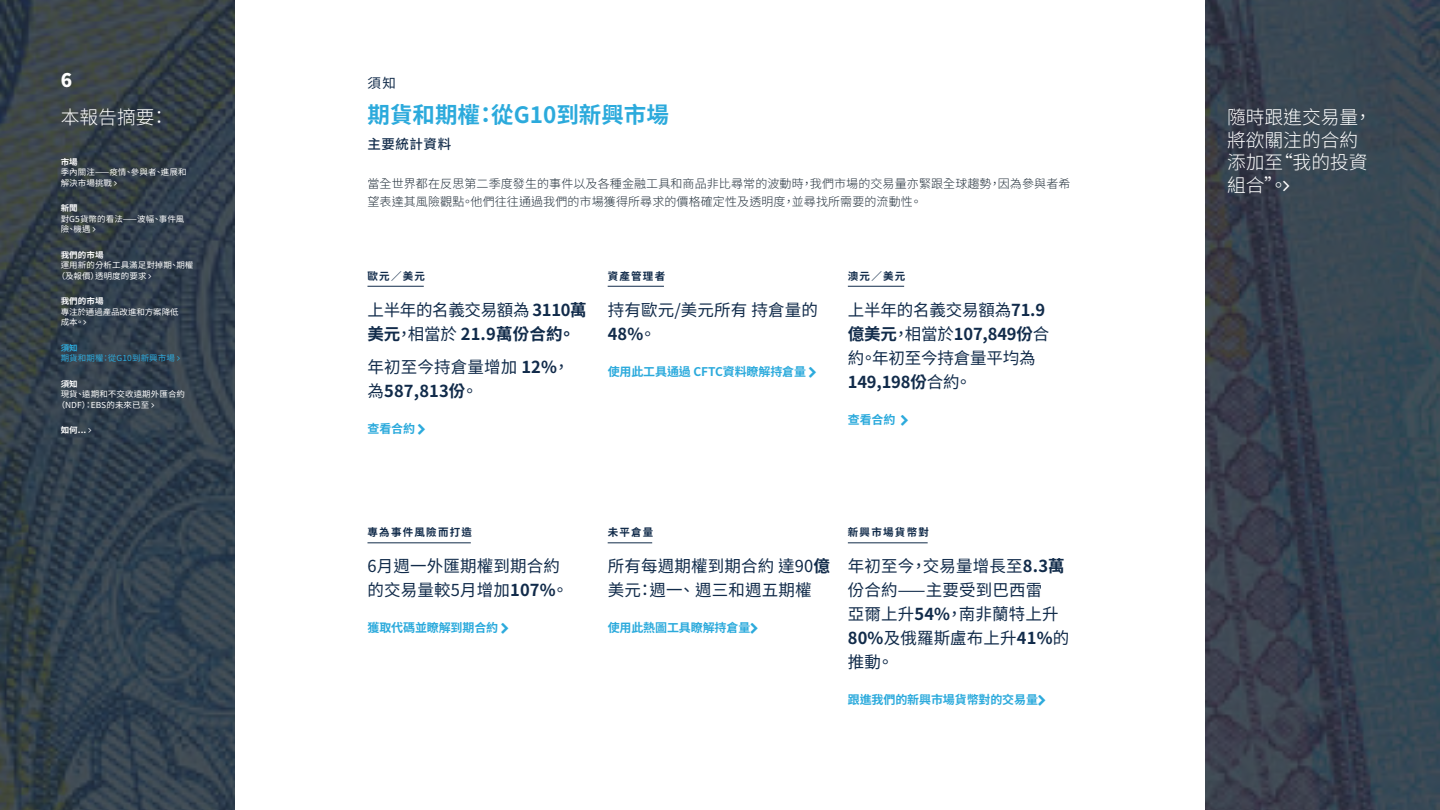
<style>
.page{position:relative;width:1440px;height:810px;background:#fff}
.page>*{position:absolute;margin:0;border:0;box-sizing:border-box;transform-origin:0 0}
.t1{font:700 22.5px "Noto Sans CJ Ktc";color:#2caadc}
.t2{font:300 18.75px/22.5px "Noto Sans CJ Ktc";color:#fff}
.t3{font:900 18.75px "Noto Sans CJ Ktc";color:#fff}
.t4{font:16.5px/24px "Noto Sans CJ Ktc";letter-spacing:.01em;color:#112b4a}
.t5{font:16.5px/24px "Noto Sans CJ Ktc";letter-spacing:-.01em;color:#112b4a}
.t6{font:700 16.5px/24px "Noto Sans CJ Ktc";letter-spacing:.01em;color:#112b4a}
.t7{font:500 13.5px "Noto Sans CJ Ktc";letter-spacing:.04em;color:#112b4a}
.t8{font:13.5px "Noto Sans CJ Ktc";color:#112b4a}
.t9{font:300 12px/18px "Noto Sans CJ Ktc";letter-spacing:.01em;color:#24313c}
.t10{font:700 12px "Noto Sans CJ Ktc";letter-spacing:-.01em;color:#2caadc}
.t11{font:700 10.5px "Noto Sans CJ Ktc";letter-spacing:.12em;color:#112b4a}
.t12{font:8.25px/10.5px "Noto Sans CJ Ktc";letter-spacing:.01em;color:#fff}
.t13{font:700 8.25px "Noto Sans CJ Ktc";letter-spacing:.01em;color:#fff}
.t14{font:8.25px/10.5px "Noto Sans CJ Ktc";letter-spacing:-.01em;color:#fff}
.t15{font:8.25px "Noto Sans CJ Ktc";letter-spacing:.01em;color:#2caadc}
.t16{font:700 8.25px "Noto Sans CJ Ktc";color:#2caadc}
.s1{font-weight:400}
.s2{font-weight:700}
</style>
<div class="page">
<img style="left:0;top:0;width:1440px;height:810px">
<div style="left:235px;top:0;width:970px;height:810px;background:#fff"></div>
<hr style="left:368px;top:286px;width:56px;height:1px;background:#112b4a">
<hr style="left:608px;top:542px;width:44px;height:1px;background:#112b4a">
<hr style="left:848px;top:542px;width:80px;height:1px;background:#112b4a">
<hr style="left:608px;top:286px;width:56px;height:1px;background:#112b4a">
<hr style="left:848px;top:286px;width:56px;height:1px;background:#112b4a">
<hr style="left:368px;top:542px;width:103px;height:1px;background:#112b4a">
<svg style="left:1283px;top:180px;width:6px;height:11px"></svg>
<svg style="left:114px;top:181px;width:3px;height:4px"></svg>
<svg style="left:93px;top:227px;width:3px;height:5px"></svg>
<svg style="left:177px;top:356px;width:3px;height:5px"></svg>
<svg style="left:151px;top:403px;width:3px;height:4px"></svg>
<p class="t3" style="left:61px;top:69px;width:13px">6</p>
<p class="t2" style="left:61px;top:106px;width:109px">本報告摘要：</p>
<p class="t13" style="left:61px;top:157px;width:19px">市場</p>
<p class="t12" style="left:61px;top:167px;width:127px">季內關注——疫情、參與者、進展和解決市場挑戰</p>
<p class="t13" style="left:61px;top:203px;width:19px">新聞</p>
<p class="t12" style="left:61px;top:213px;width:125px">對G5貨幣的看法——波幅、事件風險、機遇</p>
<p class="t13" style="left:61px;top:250px;width:44px">我們的市場</p>
<p class="t12" style="left:57px;top:260px;width:138px;text-indent:4px">運用新的分析工具滿足對掉期、期權（及報價）透明度的要求</p>
<p class="t13" style="left:61px;top:296px;width:44px">我們的市場</p>
<p class="t14" style="left:61px;top:306px;width:119px">專注於通過產品改進和方案降低成本。</p>
<p class="t16" style="left:61px;top:343px;width:19px">須知</p>
<p class="t15" style="left:61px;top:353px;width:116px">期貨和期權：從G10到新興市場</p>
<p class="t13" style="left:61px;top:379px;width:19px">須知</p>
<p class="t12" style="left:57px;top:389px;width:130px;text-indent:4px">現貨、遠期和不交收遠期外匯合約（NDF）：EBS的未來已至</p>
<p class="t13" style="left:61px;top:425px;width:27px">如何...</p>
<p class="t8" style="left:368px;top:75px;width:30px">須知</p>
<h1 class="t1" style="left:368px;top:102px;width:303px">期貨和期權：從G10到新興市場</h1>
<p class="t7" style="left:368px;top:136px;width:85px">主要統計資料</p>
<p class="t9" style="left:368px;top:175px;width:704px">當全世界都在反思第二季度發生的事件以及各種金融工具和商品非比尋常的波動時，我們市場的交易量亦緊跟全球趨勢，因為參與者希望表達其風險觀點。他們往往通過我們的市場獲得所尋求的價格確定性及透明度，並尋找所需要的流動性。</p>
<p class="t11" style="left:368px;top:270px;width:59px">歐元／美元</p>
<p class="t6" style="left:368px;top:298px;width:221px"><span class="s1">上半年的名義交易額為</span> 3110萬美元<span class="s1">，相當於</span> 21.9萬份合約。</p>
<p class="t4" style="left:368px;top:355px;width:204px">年初至今持倉量增加 <span class="s2">12%</span>，為<span class="s2">587,813份</span>。</p>
<p class="t10" style="left:368px;top:422px;width:49px">查看合約</p>
<p class="t11" style="left:608px;top:270px;width:59px">資產管理者</p>
<p class="t4" style="left:608px;top:298px;width:212px">持有歐元/美元所有 持倉量的<br><span class="s2">48%</span>。</p>
<p class="t10" style="left:608px;top:365px;width:200px">使用此工具通過 CFTC資料瞭解持倉量</p>
<p class="t11" style="left:848px;top:270px;width:59px">澳元／美元</p>
<p class="t5" style="left:848px;top:298px;width:203px">上半年的名義交易額為<span class="s2">71.9億美元</span>，相當於<span class="s2">107,849份</span>合約。年初至今持倉量平均為<br><span class="s2">149,198份</span>合約。</p>
<p class="t10" style="left:848px;top:413px;width:49px">查看合約</p>
<p class="t11" style="left:368px;top:527px;width:106px">專為事件風險而打造</p>
<p class="t4" style="left:368px;top:555px;width:202px">6月週一外匯期權到期合約的交易量較5月增加<span class="s2">107%</span>。</p>
<p class="t10" style="left:368px;top:621px;width:132px">獲取代碼並瞭解到期合約</p>
<p class="t11" style="left:608px;top:527px;width:47px">未平倉量</p>
<p class="t4" style="left:608px;top:555px;width:224px">所有每週期權到期合約 達90<span class="s2">億</span>美元：週一、 週三和週五期權</p>
<p class="t10" style="left:608px;top:621px;width:144px">使用此熱圖工具瞭解持倉量</p>
<p class="t11" style="left:848px;top:527px;width:83px">新興市場貨幣對</p>
<p class="t4" style="left:848px;top:555px;width:223px">年初至今，交易量增長至<span class="s2">8.3萬</span>份合約——主要受到巴西雷<br>亞爾上升<span class="s2">54%</span>，南非蘭特上升<br><span class="s2">80%</span>及俄羅斯盧布上升<span class="s2">41%</span>的推動。</p>
<p class="t10" style="left:848px;top:693px;width:192px">跟進我們的新興市場貨幣對的交易量</p>
<p class="t2" style="left:1227px;top:106px;width:147px">隨時跟進交易量，將欲關注的合約添加至“我的投資組合”。</p>
</div>
